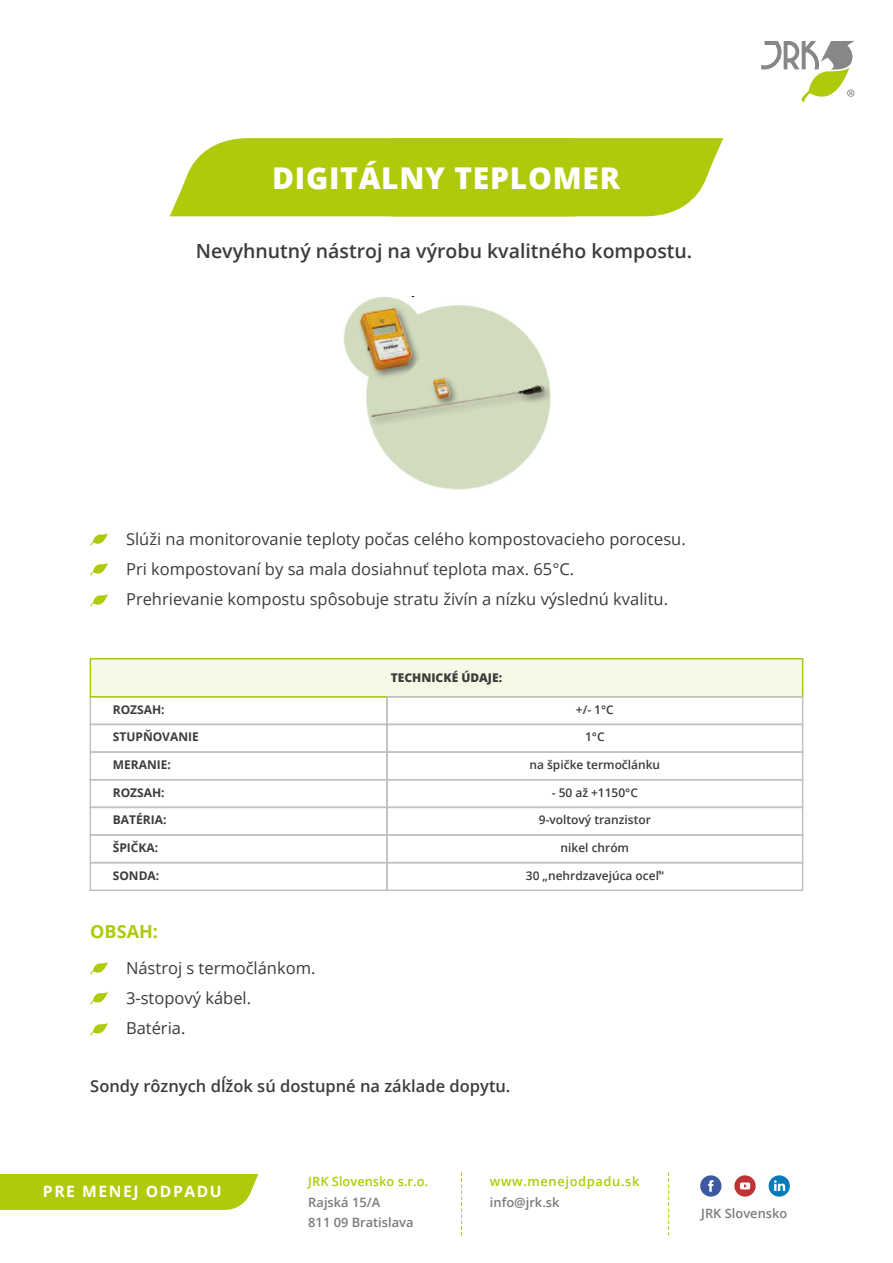
<style>
.page{position:relative;width:893px;height:1263px;background:#fff}
.page>*{position:absolute;margin:0;border:0;box-sizing:border-box;transform-origin:0 0}
.t1{font:800 30px "Open Sans";letter-spacing:.025em;color:#fff}
.t2{font:600 19.5px "Open Sans";color:#3c3c3b}
.t3{font:700 18px "Open Sans";color:#afca0b}
.t4{font:16.5px/30px "Open Sans";color:#3c3c3b}
.t5{font:600 16.5px "Open Sans";color:#3c3c3b}
.t6{font:700 15.6px "Open Sans";letter-spacing:.1em;color:#fff}
.t7{font:600 12.9px/20.2px "Open Sans";color:#7c7b7b}
.t8{font:600 12.9px "Open Sans";color:#afca0b}
.t9{font:600 12.9px "Open Sans";letter-spacing:.05em;color:#afca0b}
.t10{font:600 12px "Open Sans";color:#3c3c3b}
.t11{font:700 12px "Open Sans";color:#3c3c3b}
.t12{font:800 12px "Open Sans";color:#3c3c3b}
</style>
<div class="page">
<div style="left:0;top:1174px;width:258px;height:36px;background:#afca0b"></div>
<svg style="left:668px;top:1173px;width:1px;height:62px"></svg>
<svg style="left:461px;top:1173px;width:1px;height:62px"></svg>
<svg style="left:700px;top:1175px;width:21px;height:21px"></svg>
<div style="left:734px;top:1175px;width:22px;height:21px;background:#be3334;border-radius:50%"></div>
<svg style="left:740px;top:1182px;width:10px;height:7px"></svg>
<svg style="left:769px;top:1175px;width:21px;height:21px"></svg>
<svg style="left:90px;top:533px;width:18px;height:13px"></svg>
<svg style="left:90px;top:563px;width:18px;height:13px"></svg>
<svg style="left:90px;top:594px;width:18px;height:13px"></svg>
<svg style="left:90px;top:962px;width:18px;height:13px"></svg>
<svg style="left:90px;top:992px;width:18px;height:13px"></svg>
<svg style="left:90px;top:1023px;width:18px;height:13px"></svg>
<div style="left:90px;top:724px;width:298px;height:29px;border:2px solid #c1c1c1"></div>
<div style="left:90px;top:696px;width:298px;height:29px;border:2px solid #c1c1c1"></div>
<div style="left:90px;top:659px;width:713px;height:38px;background:#f7f9e7"></div>
<div style="left:90px;top:658px;width:713px;height:39px;border:2px solid #adc814"></div>
<div style="left:90px;top:751px;width:298px;height:29px;border:2px solid #c1c1c1"></div>
<div style="left:90px;top:779px;width:298px;height:29px;border:2px solid #c1c1c1"></div>
<div style="left:90px;top:807px;width:298px;height:29px;border:2px solid #c1c1c1"></div>
<div style="left:386px;top:724px;width:417px;height:29px;border:2px solid #c1c1c1"></div>
<div style="left:386px;top:696px;width:417px;height:29px;border:2px solid #c1c1c1"></div>
<div style="left:386px;top:751px;width:417px;height:29px;border:2px solid #c1c1c1"></div>
<div style="left:386px;top:779px;width:417px;height:29px;border:2px solid #c1c1c1"></div>
<div style="left:386px;top:807px;width:417px;height:29px;border:2px solid #c1c1c1"></div>
<div style="left:386px;top:834px;width:417px;height:29px;border:2px solid #c1c1c1"></div>
<div style="left:386px;top:862px;width:417px;height:29px;border:2px solid #c1c1c1"></div>
<div style="left:90px;top:834px;width:298px;height:29px;border:2px solid #c1c1c1"></div>
<div style="left:90px;top:862px;width:298px;height:29px;border:2px solid #c1c1c1"></div>
<img style="left:343px;top:297px;width:208px;height:193px">
<svg style="left:170px;top:138px;width:553px;height:78px;background:#b4cd1c"></svg>
<svg style="left:761px;top:41px;width:93px;height:61px"></svg>
<h1 class="t1" style="left:272px;top:156px;width:349px">DIGITÁLNY TEPLOMER</h1>
<p class="t2" style="left:196px;top:238px;width:498px">Nevyhnutný nástroj na výrobu kvalitného kompostu.</p>
<p class="t4" style="left:126px;top:524px;width:561px">Slúži na monitorovanie teploty počas celého kompostovacieho porocesu.<br>Pri kompostovaní by sa mala dosiahnuť teplota max. 65°C.<br>Prehrievanie kompostu spôsobuje stratu živín a nízku výslednú kvalitu.</p>
<p class="t11" style="left:113px;top:701px;width:53px">ROZSAH:</p>
<p class="t11" style="left:113px;top:729px;width:88px">STUPŇOVANIE</p>
<p class="t11" style="left:113px;top:756px;width:60px">MERANIE:</p>
<p class="t11" style="left:113px;top:784px;width:53px">ROZSAH:</p>
<p class="t11" style="left:113px;top:811px;width:55px">BATÉRIA:</p>
<p class="t11" style="left:113px;top:839px;width:47px">ŠPIČKA:</p>
<p class="t11" style="left:113px;top:867px;width:48px">SONDA:</p>
<p class="t3" style="left:90px;top:919px;width:69px">OBSAH:</p>
<p class="t4" style="left:126px;top:953px;width:191px">Nástroj s termočlánkom.<br>3-stopový kábel.<br>Batéria.</p>
<p class="t12" style="left:391px;top:669px;width:113px">TECHNICKÉ ÚDAJE:</p>
<p class="t5" style="left:90px;top:1075px;width:422px">Sondy rôznych dĺžok sú dostupné na základe dopytu.</p>
<p class="t10" style="left:576px;top:701px;width:39px">+/- 1°C</p>
<p class="t10" style="left:585px;top:729px;width:21px">1°C</p>
<p class="t10" style="left:529px;top:756px;width:132px">na špičke termočlánku</p>
<p class="t10" style="left:552px;top:784px;width:88px">- 50 až +1150°C</p>
<p class="t10" style="left:539px;top:812px;width:113px">9-voltový tranzistor</p>
<p class="t10" style="left:561px;top:839px;width:70px">nikel chróm</p>
<p class="t10" style="left:526px;top:867px;width:139px">30 „nehrdzavejúca oceľ“</p>
<p class="t6" style="left:43px;top:1181px;width:180px">PRE MENEJ ODPADU</p>
<p class="t9" style="left:490px;top:1172px;width:151px">www.menejodpadu.sk</p>
<p class="t8" style="left:308px;top:1173px;width:121px">JRK Slovensko s.r.o.</p>
<p class="t7" style="left:308px;top:1191px;width:107px">Rajská 15/A<br>811 09 Bratislava</p>
<p class="t7" style="left:490px;top:1191px;width:71px">info@jrk.sk</p>
<p class="t7" style="left:701px;top:1203px;width:88px">JRK Slovensko</p>
</div>
